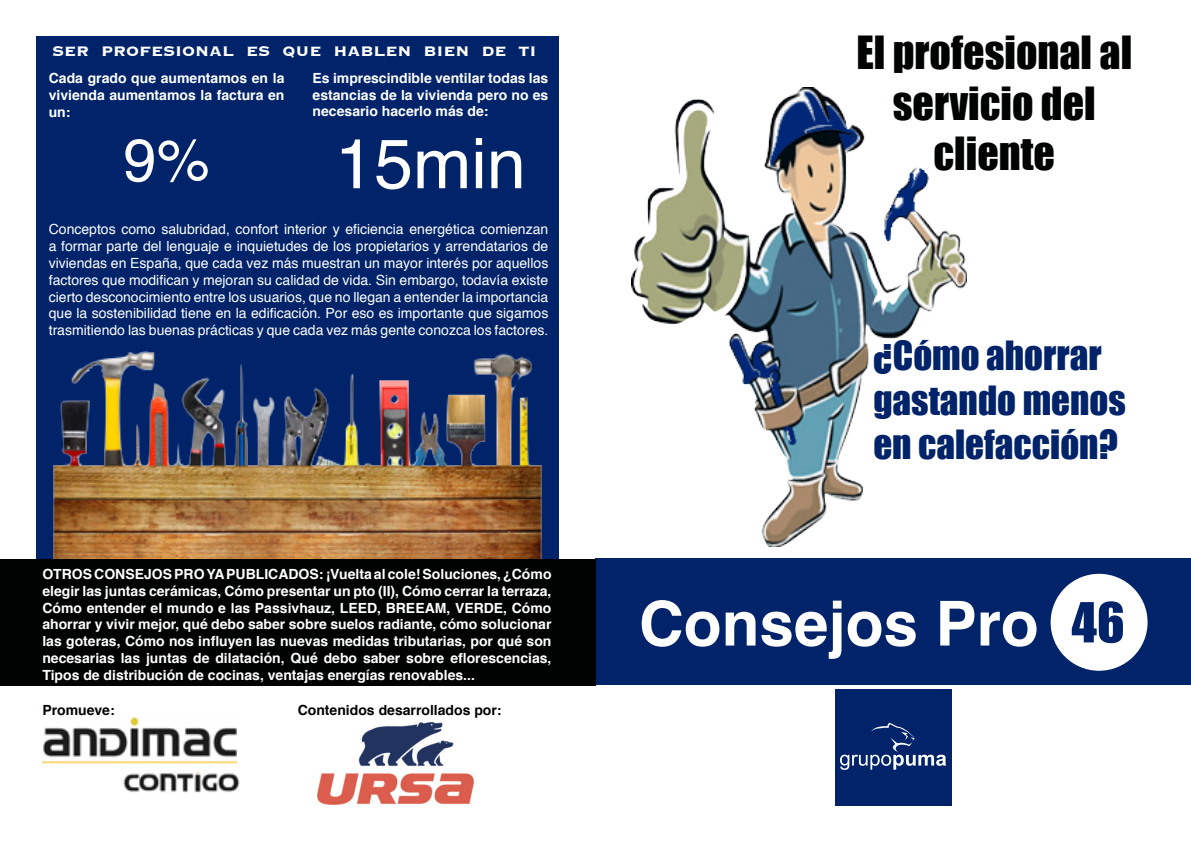
<style>
.page{position:relative;width:1191px;height:842px;background:#fff}
.page>*{position:absolute;margin:0;border:0;box-sizing:border-box;transform-origin:0 0}
.Num_grandes{font:70px "Helvetica";color:#fff}
.t1{font:700 62px "Helvetica";color:#fff}
.Num_grandes-2{font:60px "Helvetica";color:#fff}
.Número{font:51px "Impact";color:#002369}
.t2{font:42px/50.4px "Impact";color:#010202;text-align:center}
.Consejo{font:37px/44.4px "Impact";color:#002369}
.t3{font:700 18px "Copperplate";color:#fff}
.Texto_normal{font:14px/16.8px "Helvetica";color:#fff;text-align:justify}
.Texto_naranja_negrit{font:700 14px/16.8px "Helvetica";color:#fff;text-align:justify}
.Texto_normal_negrita{font:700 14px/16.8px "Helvetica";color:#fff;text-align:justify}
.t4{font:700 14px "Helvetica";color:#010202}
</style>
<div class="page">
<div style="left:595px;top:558px;width:595px;height:127px;background:#002369"></div>
<div style="left:36px;top:36px;width:523px;height:523px;background:#002369"></div>
<div style="left:0;top:559px;width:595px;height:126px;background:#010202"></div>
<div style="left:1050px;top:574px;width:97px;height:97px;background:#fff;border-radius:50%"></div>
<img style="left:54px;top:351px;width:488px;height:208px">
<div style="left:835px;top:690px;width:116px;height:116px;background:#002369"></div>
<svg style="left:840px;top:723px;width:106px;height:47px"></svg>
<img style="left:631px;top:88px;width:335px;height:459px">
<img style="left:42px;top:717px;width:195px;height:46px">
<img style="left:123px;top:772px;width:117px;height:21px">
<img style="left:317px;top:722px;width:157px;height:83px">
<p class="t3" style="left:52px;top:40px;width:486px">SER PROFESIONAL ES QUE HABLEN BIEN DE TI</p>
<p class="Texto_normal_negrita" style="left:49px;top:70px;width:237px">Cada grado que aumentamos en la vivienda aumentamos la factura en un:</p>
<p class="Num_grandes-2" style="left:123px;top:114px;width:88px">9%</p>
<p class="Texto_normal_negrita" style="left:313px;top:70px;width:237px">Es imprescindible ventilar todas las estancias de la vivienda pero no es necesario hacerlo más de:</p>
<p class="Num_grandes" style="left:335px;top:110px;width:192px">15min</p>
<p class="Texto_normal" style="left:49px;top:221px;width:501px">Conceptos como salubridad, confort interior y eficiencia energética comienzan a formar parte del lenguaje e inquietudes de los propietarios y arrendatarios de viviendas en España, que cada vez más muestran un mayor interés por aquellos factores que modifican y mejoran su calidad de vida. Sin embargo, todavía existe cierto desconocimiento entre los usuarios, que no llegan a entender la importancia que la sostenibilidad tiene en la edificación. Por eso es importante que sigamos trasmitiendo las buenas prácticas y que cada vez más gente conozca los factores.</p>
<p class="Texto_naranja_negrit" style="left:42px;top:566px;width:510px">OTROS CONSEJOS PRO YA PUBLICADOS: ¡Vuelta al cole! Soluciones, ¿Cómo elegir las juntas cerámicas, Cómo presentar un pto (II), Cómo cerrar la terraza, Cómo entender el mundo e las Passivhauz, LEED, BREEAM, VERDE, Cómo ahorrar y vivir mejor, qué debo saber sobre suelos radiante, cómo solucionar las goteras, Cómo nos influyen las nuevas medidas tributarias, por qué son necesarias las juntas de dilatación, Qué debo saber sobre eflorescencias, Tipos de distribución de cocinas, ventajas energías renovables...</p>
<p class="t4" style="left:42px;top:699px;width:74px">Promueve:</p>
<p class="t4" style="left:298px;top:699px;width:205px">Contenidos desarrollados por:</p>
<h3 class="t2" style="left:856px;top:26px;width:277px">El profesional al servicio del cliente</h3>
<p class="Consejo" style="left:873px;top:332px;width:254px">¿Cómo ahorrar gastando menos en calefacción?</p>
<h2 class="t1" style="left:639px;top:574px;width:401px">Consejos Pro</h2>
<p class="Número" style="left:1071px;top:583px;width:55px">46</p>
</div>
